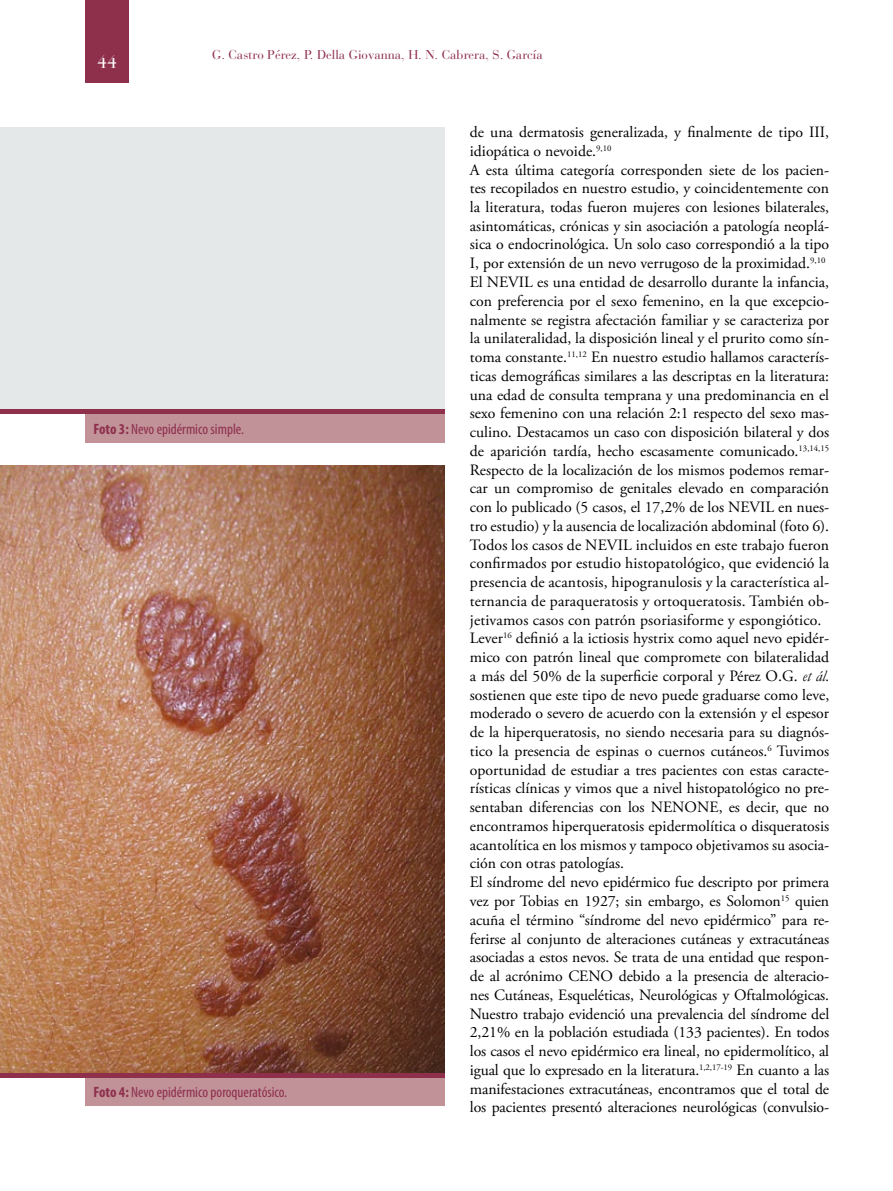
<style>
.page{position:relative;width:893px;height:1191px;background:#fff}
.page>*{position:absolute;margin:0;border:0;box-sizing:border-box;transform-origin:0 0}
.t1{font:18px "Bauer Bodoni";color:#fff}
.t2{font:15.75px/18.8px "Adobe Garamond Pro";color:#000}
.t3{font:condensed 15px "Myriad Pro";color:#8e2f4c}
.t4{font:12.75px "Bauer Bodoni";color:#8e2f4c}
.s1{font-weight:700}
.s2{font-family:"Garamond";font-style:italic}
</style>
<div class="page">
<div style="left:85px;top:0;width:44px;height:82px;background:#8e2f4c"></div>
<div style="left:0;top:128px;width:444px;height:284px;background:#e5e8e8"></div>
<img style="left:0;top:465px;width:444px;height:608px">
<div style="left:85px;top:414px;width:359px;height:28px;background:#c19298"></div>
<div style="left:85px;top:1077px;width:359px;height:29px;background:#c19298"></div>
<hr style="left:0;top:410px;width:444px;height:4px;background:#8e2f4c">
<hr style="left:0;top:1073px;width:444px;height:4px;background:#8e2f4c">
<p class="t1" style="left:97px;top:51px;width:22px">44</p>
<p class="t4" style="left:212px;top:47px;width:332px">G. Castro Pérez, P. Della Giovanna, H. N. Cabrera, S. García</p>
<p class="t3" style="left:94px;top:420px;width:152px"><span class="s1">Foto 3:</span> Nevo epidérmico simple.</p>
<p class="t3" style="left:94px;top:1083px;width:195px"><span class="s1">Foto 4:</span> Nevo epidérmico poroqueratósico.</p>
<p class="t2" style="left:470px;top:123px;width:361px">de una dermatosis generalizada, y finalmente de tipo III, idiopática o nevoide.<sup>9,10<br></sup>A esta última categoría corresponden siete de los pacien&shy;tes recopilados en nuestro estudio, y coincidentemente con la literatura, todas fueron mujeres con lesiones bilaterales, asintomáticas, crónicas y sin asociación a patología neoplá&shy;sica o endocrinológica. Un solo caso correspondió a la tipo I, por extensión de un nevo verrugoso de la proximidad.<sup>9,10<br></sup>El NEVIL es una entidad de desarrollo durante la infancia, con preferencia por el sexo femenino, en la que excepcio&shy;nalmente se registra afectación familiar y se caracteriza por la unilateralidad, la disposición lineal y el prurito como sín&shy;toma constante.<sup>11,12</sup> En nuestro estudio hallamos caracterís&shy;ticas demográficas similares a las descriptas en la literatura: una edad de consulta temprana y una predominancia en el sexo femenino con una relación 2:1 respecto del sexo mas&shy;culino. Destacamos un caso con disposición bilateral y dos de aparición tardía, hecho escasamente comunicado.<sup>13,14,15<br></sup>Respecto de la localización de los mismos podemos remar&shy;car un compromiso de genitales elevado en comparación con lo publicado (5 casos, el 17,2% de los NEVIL en nues&shy;tro estudio) y la ausencia de localización abdominal (foto 6).<br>Todos los casos de NEVIL incluidos en este trabajo fueron confirmados por estudio histopatológico, que evidenció la presencia de acantosis, hipogranulosis y la característica al&shy;ternancia de paraqueratosis y ortoqueratosis. También ob&shy;jetivamos casos con patrón psoriasiforme y espongiótico.<br>Lever<sup>16</sup> definió a la ictiosis hystrix como aquel nevo epidér&shy;mico con patrón lineal que compromete con bilateralidad a más del 50% de la superficie corporal y Pérez O.G. <span class="s2">et ál. </span>sostienen que este tipo de nevo puede graduarse como leve, moderado o severo de acuerdo con la extensión y el espesor de la hiperqueratosis, no siendo necesaria para su diagnós&shy;tico la presencia de espinas o cuernos cutáneos.<sup>6</sup> Tuvimos oportunidad de estudiar a tres pacientes con estas caracte&shy;rísticas clínicas y vimos que a nivel histopatológico no pre&shy;sentaban diferencias con los NENONE, es decir, que no encontramos hiperqueratosis epidermolítica o disqueratosis acantolítica en los mismos y tampoco objetivamos su asocia&shy;ción con otras patologías.<br>El síndrome del nevo epidérmico fue descripto por primera vez por Tobias en 1927; sin embargo, es Solomon<sup>15</sup> quien acuña el término “síndrome del nevo epidérmico” para re&shy;ferirse al conjunto de alteraciones cutáneas y extracutáneas asociadas a estos nevos. Se trata de una entidad que respon&shy;de al acrónimo CENO debido a la presencia de alteracio&shy;nes Cutáneas, Esqueléticas, Neurológicas y Oftalmológicas.<br>Nuestro trabajo evidenció una prevalencia del síndrome del 2,21% en la población estudiada (133 pacientes). En todos los casos el nevo epidérmico era lineal, no epidermolítico, al igual que lo expresado en la literatura.<sup>1,2,17-19</sup> En cuanto a las manifestaciones extracutáneas, encontramos que el total de los pacientes presentó alteraciones neurológicas (convulsio-</p>
</div>
